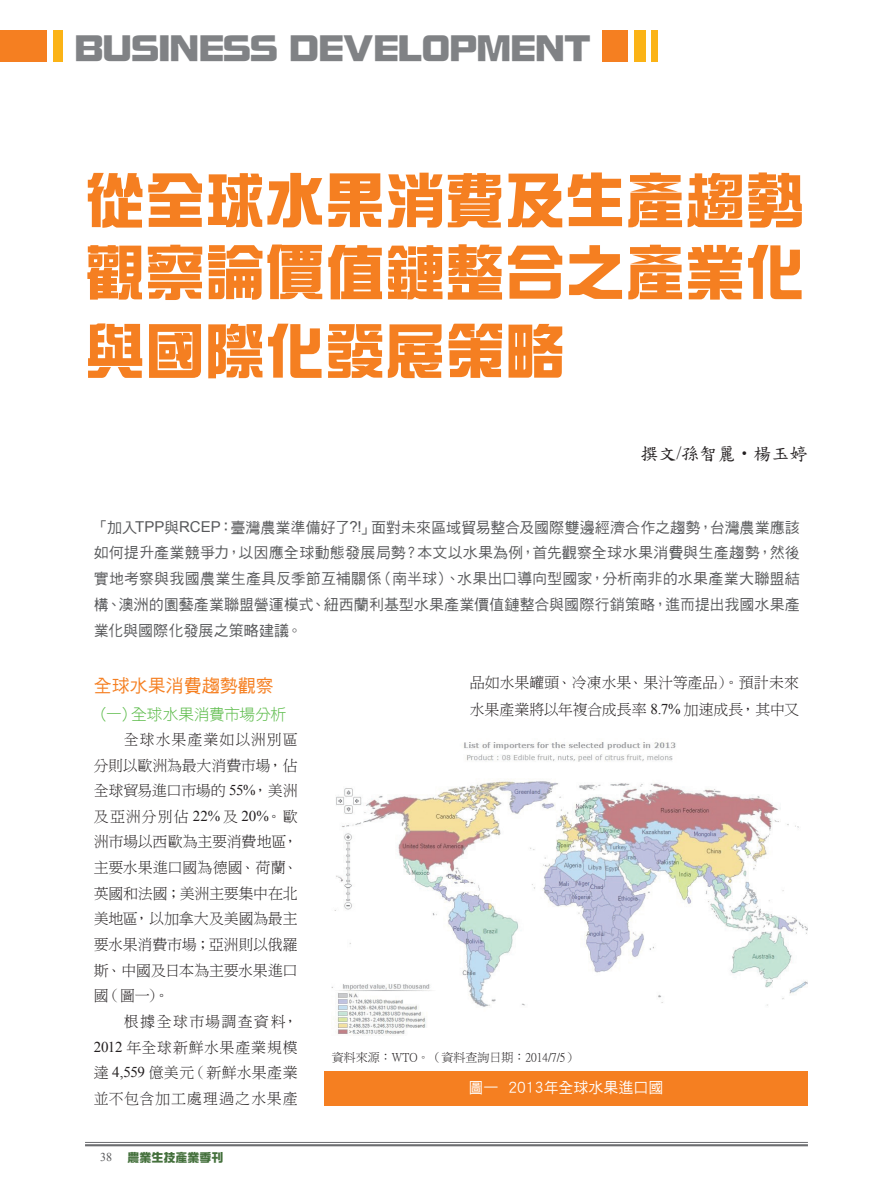
<style>
.page{position:relative;width:893px;height:1191px;background:#fff}
.page>*{position:absolute;margin:0;border:0;box-sizing:border-box;transform-origin:0 0}
.t1{font:60px/72px "DF Zong Yi W9 WIN BF";color:#f57f21}
.t2{font:36px "DF Zong Yi W9 WINP BF";color:#808285}
.t3{font:18px "DF Kai Shu SB Estd BF";color:#231f20}
.t4{font:18px "DF Hei W5 WINP BF";color:#f57f21}
.t5{font:15.75px "DF Hei W3 WINP BF";letter-spacing:-.01em;color:#59ba47}
.t6{font:15px/25.7px "DF Ming W3 WIN BF";letter-spacing:-.005em;color:#231f20;text-align:justify}
.t7{font:15px/25.8px "DF Hei W5 WIN BF";letter-spacing:.005em;color:#57585a;text-align:justify}
.t8{font:15px "DF Hei W5 WINP BF";color:#fff}
.t9{font:12px "P Ming Li U";color:#231f20}
.t10{font:12px "DF Zong Yi W9 WINP BF";color:#44703c}
.t11{font:12px "Times New Roman";color:#57585a}
.s1{font-family:"Times New Roman"}
.s2{font-family:"Arial"}
</style>
<div class="page">
<hr style="left:85px;top:1142px;width:723px;height:1px;background:#6c6d70">
<hr style="left:85px;top:1144px;width:723px;height:2px;background:#6c6d70">
<div style="left:602px;top:30px;width:26px;height:32px;background:#f57f21"></div>
<div style="left:635px;top:30px;width:11px;height:32px;background:#fbb316"></div>
<div style="left:652px;top:30px;width:6px;height:32px;background:#fbb316"></div>
<div style="left:54px;top:30px;width:9px;height:32px;background:#fbb316"></div>
<div style="left:0;top:30px;width:47px;height:32px;background:#f57f21"></div>
<img style="left:331px;top:742px;width:476px;height:294px">
<div style="left:324px;top:1071px;width:484px;height:35px;background:#f57f21"></div>
<h2 class="t2" style="left:75px;top:30px;width:517px">BUSINESS DEVELOPMENT</h2>
<h1 class="t1" style="left:85px;top:164px;width:721px">從全球水果消費及生產趨勢觀察論價值鏈整合之產業化</h1>
<h1 class="t1" style="left:85px;top:315px;width:481px">與國際化發展策略</h1>
<p class="t3" style="left:641px;top:444px;width:169px">撰文<span class="s1">/</span>孫智麗•楊玉婷</p>
<p class="t7" style="left:94px;top:514px;width:708px">「加入<span class="s2">TPP</span>與<span class="s2">RCEP</span>：臺灣農業準備好了<span class="s2">?!</span>」面對未來區域貿易整合及國際雙邊經濟合作之趨勢，台灣農業應該如何提升產業競爭力，以因應全球動態發展局勢？本文以水果為例，首先觀察全球水果消費與生產趨勢，然後實地考察與我國農業生產具反季節互補關係（南半球）、水果出口導向型國家，分析南非的水果產業大聯盟結構、澳洲的園藝產業聯盟營運模式、紐西蘭利基型水果產業價值鏈整合與國際行銷策略，進而提出我國水果產業化與國際化發展之策略建議。</p>
<p class="t4" style="left:94px;top:676px;width:182px">全球水果消費趨勢觀察</p>
<p class="t5" style="left:94px;top:706px;width:194px">（一）全球水果消費市場分析</p>
<p class="t6" style="left:94px;top:726px;width:206px;text-indent:30px">全球水果產業如以洲別區分則以歐洲為最大消費市場，佔全球貿易進口市場的 <span class="s1">55%</span>，美洲及亞洲分別佔 <span class="s1">22%</span> 及 <span class="s1">20%</span>。歐洲市場以西歐為主要消費地區，主要水果進口國為德國、荷蘭、英國和法國；美洲主要集中在北美地區，以加拿大及美國為最主要水果消費市場；亞洲則以俄羅斯、中國及日本為主要水果進口國（圖一）。</p>
<p class="t6" style="left:94px;top:1008px;width:206px;text-indent:30px">根據全球市場調查資料，<span class="s1">2012</span> 年全球新鮮水果產業規模達 <span class="s1">4,559</span> 億美元（新鮮水果產業並不包含加工處理過之水果產</p>
<p class="t11" style="left:100px;top:1149px;width:13px">38</p>
<p class="t10" style="left:128px;top:1151px;width:97px">農業生技產業季刊</p>
<p class="t6" style="left:470px;top:668px;width:331px;line-height:27.8px">品如水果罐頭、冷凍水果、果汁等產品）。預計未來水果產業將以年複合成長率 <span class="s1">8.7%</span> 加速成長，其中又</p>
<p class="t9" style="left:332px;top:1051px;width:247px">資料來源：WTO。（資料查詢日期：2014/7/5）</p>
<p class="t8" style="left:469px;top:1080px;width:196px">圖一 2013年全球水果進口國</p>
</div>
